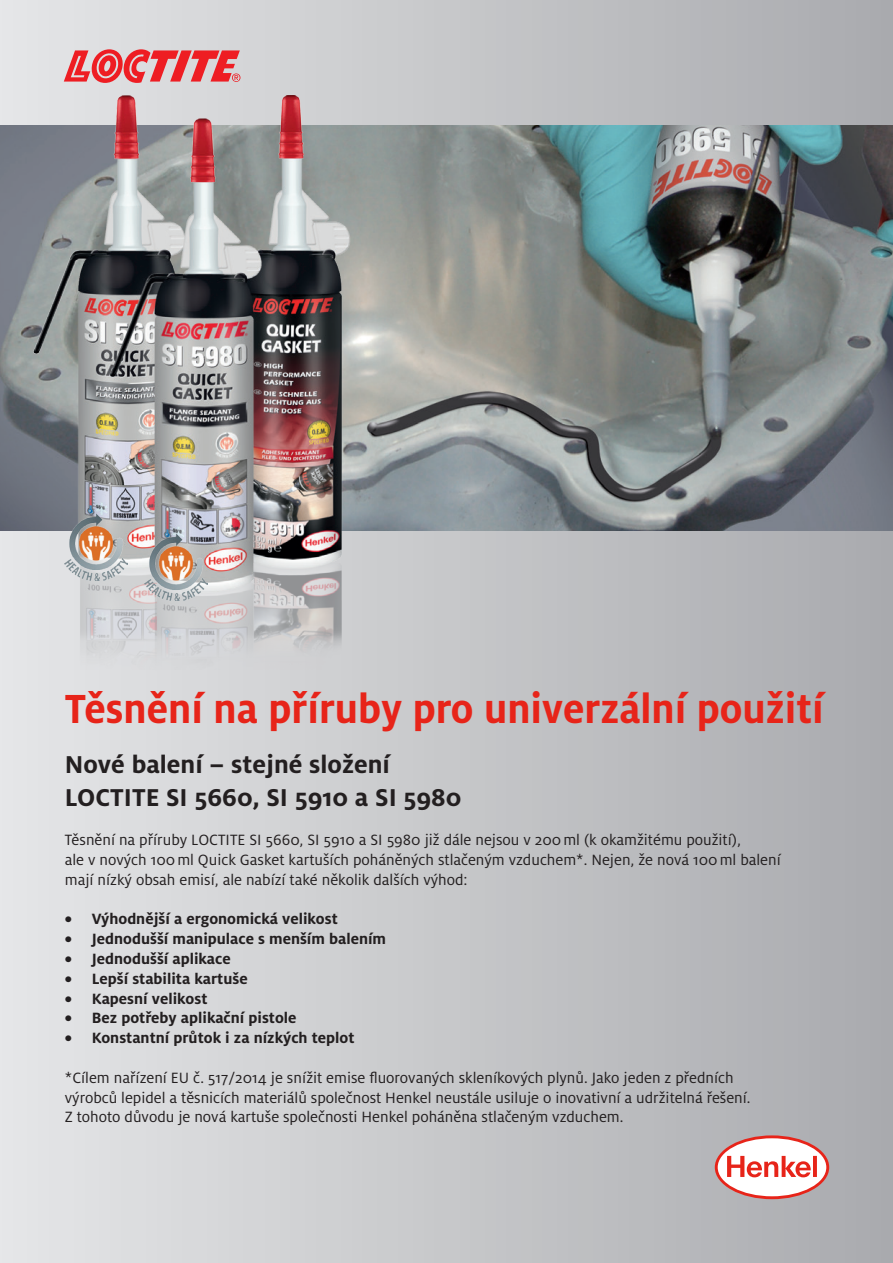
<style>
.page{position:relative;width:893px;height:1263px;background:#fff}
.page>*{position:absolute;margin:0;border:0;box-sizing:border-box;transform-origin:0 0}
.t1{font:700 45px "Henkel Milo";color:#e72419;scale:.94 1}
.t2{font:700 27px "Henkel Milo";color:#231f20}
.t3{font:16.5px/19.8px "Henkel Milo";color:#231f20}
.t4{font:700 16.5px "Henkel Milo";color:#231f20}
</style>
<div class="page">
<div style="left:0;top:0;width:893px;height:1263px;background:linear-gradient(to right,#e5e6e8,#a9aaae)"></div>
<img style="left:412px;top:125px;width:481px;height:406px">
<img style="left:0;top:87px;width:412px;height:583px">
<img style="left:65px;top:510px;width:62px;height:70px">
<img style="left:144px;top:531px;width:63px;height:70px">
<svg style="left:715px;top:1135px;width:114px;height:64px"></svg>
<svg style="left:64px;top:49px;width:176px;height:34px;background:#e57378"></svg>
<p class="t1" style="left:65px;top:683px;width:809px">Těsnění na příruby pro univerzální použití</p>
<p class="t2" style="left:65px;top:749px;width:327px">Nové balení – stejné složení</p>
<p class="t2" style="left:65px;top:782px;width:398px">LOCTITE SI 5660, SI 5910 a SI 5980</p>
<p class="t3" style="left:65px;top:830px;width:717px">Těsnění na příruby LOCTITE SI 5660, SI 5910 a SI 5980 již dále nejsou v 200ml (k okamžitému použití),<br>ale v nových 100ml Quick Gasket kartuších poháněných stlačeným vzduchem*. Nejen, že nová 100ml balení mají nízký obsah emisí, ale nabízí také několik dalších výhod:</p>
<p class="t4" style="left:65px;top:910px;width:274px">• Výhodnější a ergonomická velikost</p>
<p class="t4" style="left:65px;top:930px;width:323px">• Jednodušší manipulace s menším balením</p>
<p class="t4" style="left:65px;top:949px;width:167px">• Jednodušší aplikace</p>
<p class="t4" style="left:65px;top:969px;width:184px">• Lepší stabilita kartuše</p>
<p class="t4" style="left:65px;top:989px;width:144px">• Kapesní velikost</p>
<p class="t4" style="left:65px;top:1009px;width:233px">• Bez potřeby aplikační pistole</p>
<p class="t4" style="left:65px;top:1029px;width:291px">• Konstantní průtok i za nízkých teplot</p>
<p class="t3" style="left:65px;top:1068px;width:687px">*Cílem nařízení EU č. 517/2014 je snížit emise fluorovaných skleníkových plynů. Jako jeden z předních výrobců lepidel a těsnicích materiálů společnost Henkel neustále usiluje o inovativní a udržitelná řešení.<br>Z tohoto důvodu je nová kartuše společnosti Henkel poháněna stlačeným vzduchem.</p>
</div>
